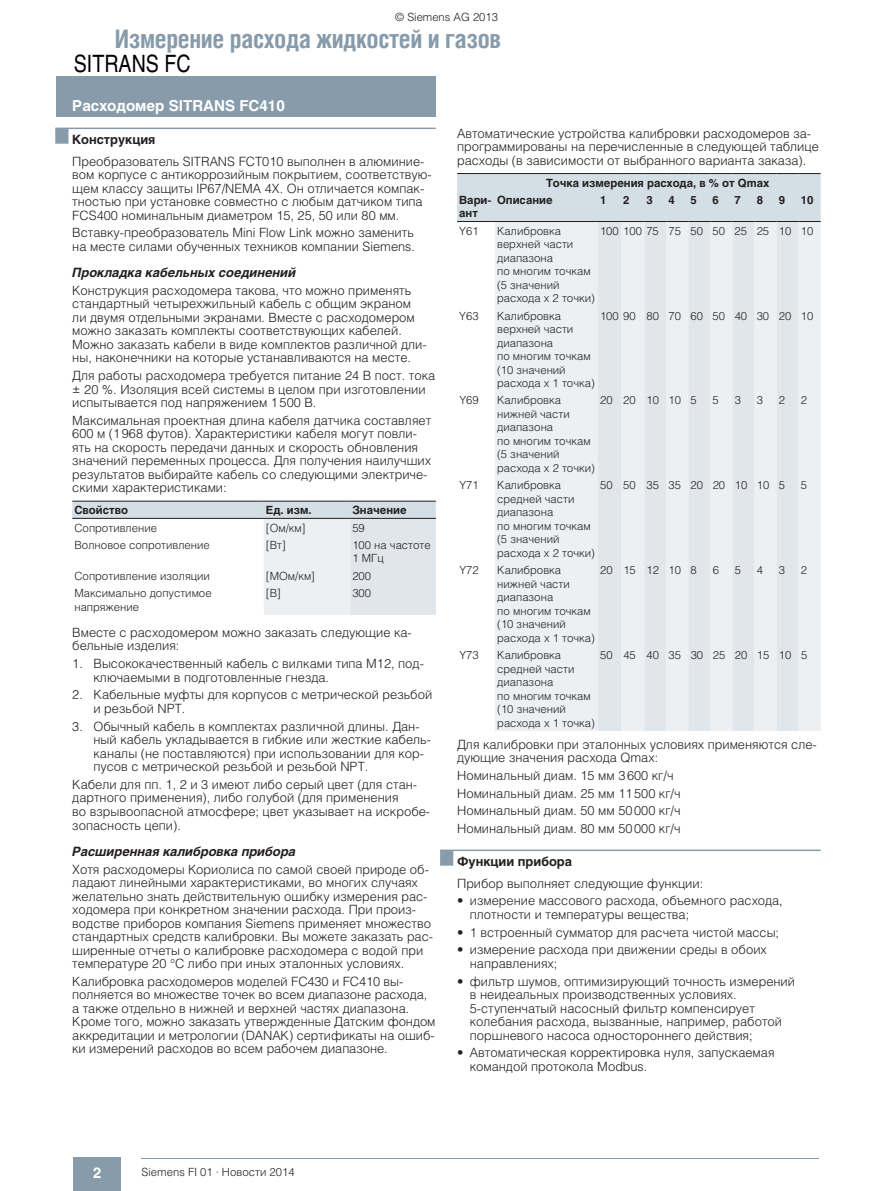
<style>
.page{position:relative;width:893px;height:1191px;background:#fff}
.page>*{position:absolute;margin:0;border:0;box-sizing:border-box;transform-origin:0 0}
.t1{font:700 25.5px "Helios Cond";letter-spacing:-.015em;color:#879baa}
.t2{font:24px "Helv S Nar Reg";color:#000}
.t3{font:700 15px "Helios";color:#fff}
.t4{font:700 15px "Helvetica";color:#fff}
.t5{font:300 12.75px/13.5px "Helios";color:#231f20}
.t6{font:italic 700 12.75px "Helios";color:#231f20}
.t7{font:700 12.75px "Helios";color:#231f20}
.t8{font:300 11.25px/13.5px "Helios";color:#231f20}
.t9{font:700 11.25px/13.5px "Helios";color:#231f20}
.t10{font:300 11.25px "Helvetica";color:#231f20}
</style>
<div class="page">
<div style="left:57px;top:77px;width:378px;height:39px;background:#879baa"></div>
<hr style="left:434px;top:77px;width:2px;height:39px;background:#879baa">
<hr style="left:56px;top:77px;width:2px;height:39px;background:#879baa">
<div style="left:74px;top:1157px;width:47px;height:34px;background:#879baa"></div>
<hr style="left:142px;top:1157px;width:676px;height:1px;background:#879baa">
<hr style="left:55px;top:128px;width:381px;height:1px;background:#879baa">
<div style="left:55px;top:129px;width:13px;height:15px;background:#879baa"></div>
<svg style="left:72px;top:502px;width:364px;height:113px"></svg>
<hr style="left:72px;top:501px;width:192px;height:1px;background:#231f20">
<hr style="left:72px;top:518px;width:192px;height:1px;background:#231f20">
<hr style="left:264px;top:501px;width:86px;height:1px;background:#231f20">
<hr style="left:264px;top:518px;width:86px;height:1px;background:#231f20">
<hr style="left:350px;top:501px;width:86px;height:1px;background:#231f20">
<hr style="left:350px;top:518px;width:86px;height:1px;background:#231f20">
<hr style="left:440px;top:849px;width:381px;height:2px;background:#879baa">
<div style="left:440px;top:850px;width:13px;height:15px;background:#879baa"></div>
<svg style="left:457px;top:173px;width:364px;height:558px"></svg>
<p class="t10" style="left:395px;top:10px;width:104px">© Siemens AG 2013</p>
<h1 class="t1" style="left:115px;top:24px;width:388px">Измерение расхода жидкостей и газов</h1>
<h2 class="t2" style="left:74px;top:50px;width:118px">SITRANS FC</h2>
<p class="t3" style="left:72px;top:97px;width:214px">Расходомер SITRANS FC410</p>
<p class="t7" style="left:72px;top:132px;width:85px">Конструкция</p>
<p class="t5" style="left:72px;top:154px;width:361px">Преобразователь SITRANS FCT010 выполнен в алюминие&shy;вом корпусе с антикоррозийным покрытием, соответствую&shy;щем классу защиты IP67/NEMA 4X. Он отличается компак&shy;тностью при установке совместно с любым датчиком типа FCS400 номинальным диаметром 15, 25, 50 или 80 мм.</p>
<p class="t5" style="left:72px;top:226px;width:344px">Вставку-преобразователь Mini Flow Link можно заменить на месте силами обученных техников компании Siemens.</p>
<p class="t6" style="left:72px;top:265px;width:225px">Прокладка кабельных соединений</p>
<p class="t5" style="left:72px;top:283px;width:356px">Конструкция расходомера такова, что можно применять стандартный четырехжильный кабель с общим экраном ли двумя отдельными экранами. Вместе с расходомером можно заказать комплекты соответствующих кабелей.<br>Можно заказать кабели в виде комплектов различной дли&shy;ны, наконечники на которые устанавливаются на месте.</p>
<p class="t5" style="left:72px;top:369px;width:365px">Для работы расходомера требуется питание 24 В пост. тока ± 20 %. Изоляция всей системы в целом при изготовлении испытывается под напряжением 1500 В.</p>
<p class="t5" style="left:72px;top:413px;width:360px">Максимальная проектная длина кабеля датчика составляет 600 м (1968 футов). Характеристики кабеля могут повли&shy;ять на скорость передачи данных и скорость обновления значений переменных процесса. Для получения наилучших результатов выбирайте кабель со следующими электриче&shy;скими характеристиками:</p>
<p class="t9" style="left:74px;top:503px;width:55px">Свойство</p>
<p class="t9" style="left:266px;top:503px;width:47px">Ед. изм.</p>
<p class="t9" style="left:352px;top:503px;width:56px">Значение</p>
<p class="t8" style="left:74px;top:520px;width:84px">Сопротивление</p>
<p class="t8" style="left:266px;top:520px;width:41px">[Ом/км]</p>
<p class="t8" style="left:352px;top:520px;width:14px">59</p>
<p class="t8" style="left:74px;top:538px;width:137px">Волновое сопротивление</p>
<p class="t8" style="left:266px;top:538px;width:21px">[Вт]</p>
<p class="t8" style="left:352px;top:538px;width:80px">100 на частоте<br>1 МГц</p>
<p class="t8" style="left:74px;top:569px;width:137px">Сопротивление изоляции</p>
<p class="t8" style="left:266px;top:569px;width:51px">[МОм/км]</p>
<p class="t8" style="left:352px;top:569px;width:20px">200</p>
<p class="t8" style="left:74px;top:586px;width:139px">Максимально допустимое напряжение</p>
<p class="t8" style="left:266px;top:586px;width:16px">[В]</p>
<p class="t8" style="left:352px;top:586px;width:20px">300</p>
<p class="t5" style="left:72px;top:625px;width:341px">Вместе с расходомером можно заказать следующие ка&shy;бельные изделия:</p>
<p class="t5" style="left:94px;top:656px;width:332px;text-indent:-21px">1. Высококачественный кабель с вилками типа M12, под&shy;ключаемыми в подготовленные гнезда.</p>
<p class="t5" style="left:94px;top:688px;width:340px;text-indent:-21px">2. Кабельные муфты для корпусов с метрической резьбой и резьбой NPT.</p>
<p class="t5" style="left:94px;top:719px;width:339px;text-indent:-21px">3. Обычный кабель в комплектах различной длины. Дан&shy;ный кабель укладывается в гибкие или жесткие кабель&shy;каналы (не поставляются) при использовании для кор&shy;пусов с метрической резьбой и резьбой NPT.</p>
<p class="t5" style="left:72px;top:777px;width:359px">Кабели для пп. 1, 2 и 3 имеют либо серый цвет (для стан&shy;дартного применения), либо голубой (для применения<br>во взрывоопасной атмосфере; цвет указывает на искробе&shy;зопасность цепи).</p>
<p class="t6" style="left:72px;top:843px;width:225px">Расширенная калибровка прибора</p>
<p class="t5" style="left:72px;top:862px;width:362px">Хотя расходомеры Кориолиса по самой своей природе об&shy;ладают линейными характеристиками, во многих случаях желательно знать действительную ошибку измерения рас&shy;ходомера при конкретном значении расхода. При произ&shy;водстве приборов компания Siemens применяет множество стандартных средств калибровки. Вы можете заказать рас&shy;ширенные отчеты о калибровке расходомера с водой при температуре 20 °C либо при иных эталонных условиях.</p>
<p class="t5" style="left:72px;top:974px;width:365px">Калибровка расходомеров моделей FC430 и FC410 вы&shy;полняется во множестве точек во всем диапазоне расхода, а также отдельно в нижней и верхней частях диапазона.<br>Кроме того, можно заказать утвержденные Датским фондом аккредитации и метрологии (DANAK) сертификаты на ошиб&shy;ки измерений расходов во всем рабочем диапазоне.</p>
<p class="t5" style="left:457px;top:126px;width:363px">Автоматические устройства калибровки расходомеров за&shy;программированы на перечисленные в следующей таблице расходы (в зависимости от выбранного варианта заказа).</p>
<p class="t9" style="left:546px;top:176px;width:225px">Точка измерения расхода, в % от Qmax</p>
<p class="t9" style="left:459px;top:193px;width:34px">Вари&shy;ант</p>
<p class="t9" style="left:497px;top:193px;width:57px">Описание</p>
<p class="t9" style="left:600px;top:193px;width:8px">1</p>
<p class="t9" style="left:623px;top:193px;width:8px">2</p>
<p class="t9" style="left:646px;top:193px;width:8px">3</p>
<p class="t9" style="left:668px;top:193px;width:8px">4</p>
<p class="t9" style="left:690px;top:193px;width:8px">5</p>
<p class="t9" style="left:712px;top:193px;width:8px">6</p>
<p class="t9" style="left:735px;top:193px;width:8px">7</p>
<p class="t9" style="left:757px;top:193px;width:8px">8</p>
<p class="t9" style="left:779px;top:193px;width:8px">9</p>
<p class="t9" style="left:801px;top:193px;width:14px">10</p>
<p class="t8" style="left:459px;top:224px;width:21px">Y61</p>
<p class="t8" style="left:497px;top:224px;width:99px">Калибровка верхней части диапазона<br>по многим точкам (5 значений расхода x 2 точки)</p>
<p class="t8" style="left:600px;top:224px;width:215px">100 100 75 75 50 50 25 25 10 10</p>
<p class="t8" style="left:459px;top:308px;width:21px">Y63</p>
<p class="t8" style="left:497px;top:308px;width:99px">Калибровка верхней части диапазона<br>по многим точкам (10 значений расхода x 1 точка)</p>
<p class="t8" style="left:600px;top:308px;width:215px">100 90 80 70 60 50 40 30 20 10</p>
<p class="t8" style="left:459px;top:393px;width:21px">Y69</p>
<p class="t8" style="left:497px;top:393px;width:99px">Калибровка нижней части диапазона<br>по многим точкам (5 значений расхода x 2 точки)</p>
<p class="t8" style="left:600px;top:393px;width:98px">20 20 10 10 5</p>
<p class="t8" style="left:713px;top:393px;width:8px">5</p>
<p class="t8" style="left:735px;top:393px;width:8px">3</p>
<p class="t8" style="left:757px;top:393px;width:8px">3</p>
<p class="t8" style="left:779px;top:393px;width:8px">2</p>
<p class="t8" style="left:801px;top:393px;width:8px">2</p>
<p class="t8" style="left:459px;top:478px;width:21px">Y71</p>
<p class="t8" style="left:497px;top:478px;width:99px">Калибровка средней части диапазона<br>по многим точкам (5 значений расхода x 2 точки)</p>
<p class="t8" style="left:600px;top:478px;width:186px">50 50 35 35 20 20 10 10 5</p>
<p class="t8" style="left:801px;top:478px;width:8px">5</p>
<p class="t8" style="left:459px;top:563px;width:21px">Y72</p>
<p class="t8" style="left:497px;top:563px;width:99px">Калибровка нижней части диапазона<br>по многим точкам (10 значений расхода x 1 точка)</p>
<p class="t8" style="left:600px;top:563px;width:98px">20 15 12 10 8</p>
<p class="t8" style="left:713px;top:563px;width:8px">6</p>
<p class="t8" style="left:735px;top:563px;width:8px">5</p>
<p class="t8" style="left:757px;top:563px;width:8px">4</p>
<p class="t8" style="left:779px;top:563px;width:8px">3</p>
<p class="t8" style="left:801px;top:563px;width:8px">2</p>
<p class="t8" style="left:459px;top:648px;width:21px">Y73</p>
<p class="t8" style="left:497px;top:648px;width:99px">Калибровка средней части диапазона<br>по многим точкам (10 значений расхода x 1 точка)</p>
<p class="t8" style="left:600px;top:648px;width:209px">50 45 40 35 30 25 20 15 10 5</p>
<p class="t5" style="left:457px;top:737px;width:361px">Для калибровки при эталонных условиях применяются сле&shy;дующие значения расхода Qmax:</p>
<p class="t5" style="left:457px;top:766px;width:225px;line-height:17.7px">Номинальный диам. 15 мм 3600 кг/ч Номинальный диам. 25 мм 11500 кг/ч Номинальный диам. 50 мм 50000 кг/ч Номинальный диам. 80 мм 50000 кг/ч</p>
<p class="t7" style="left:457px;top:853px;width:116px">Функции прибора</p>
<p class="t5" style="left:457px;top:876px;width:248px">Прибор выполняет следующие функции:</p>
<p class="t5" style="left:470px;top:893px;width:314px;text-indent:-13px">• измерение массового расхода, объемного расхода, плотности и температуры вещества;</p>
<p class="t5" style="left:457px;top:925px;width:324px">• 1 встроенный сумматор для расчета чистой массы;</p>
<p class="t5" style="left:470px;top:942px;width:299px;text-indent:-13px">• измерение расхода при движении среды в обоих направлениях;</p>
<p class="t5" style="left:470px;top:974px;width:327px;text-indent:-13px">• фильтр шумов, оптимизирующий точность измерений в неидеальных производственных условиях.<br>5-ступенчатый насосный фильтр компенсирует колебания расхода, вызванные, например, работой поршневого насоса одностороннего действия;</p>
<p class="t5" style="left:470px;top:1045px;width:306px;text-indent:-13px">• Автоматическая корректировка нуля, запускаемая командой протокола Modbus.</p>
<p class="t4" style="left:93px;top:1164px;width:10px">2</p>
<p class="t8" style="left:142px;top:1165px;width:155px">Siemens FI 01 · Новости 2014</p>
</div>
